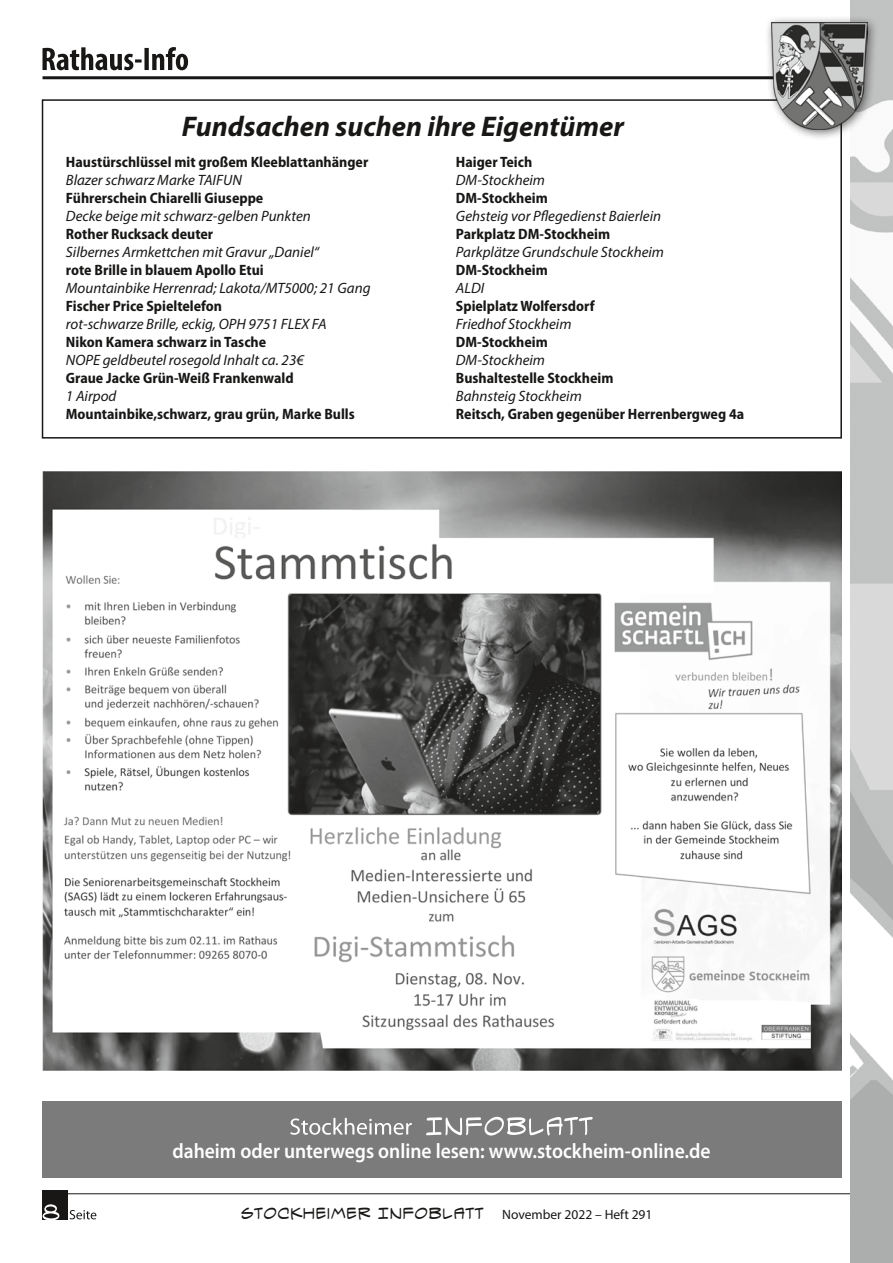
<style>
.page{position:relative;width:893px;height:1263px;background:#fff}
.page>*{position:absolute;margin:0;border:0;box-sizing:border-box;transform-origin:0 0}
.t1{font:italic 700 28.5px "Myriad Pro";color:#181716}
.t2{font:600 21px "Myriad Pro";color:#fff;scale:.93 1}
.t3{font:16.5px "Spectre Verde BB";color:#181716}
.t4{font:700 semi-condensed 15px "Myriad Pro";color:#181716}
.t5{font:italic 15px "Myriad Pro";color:#181716}
.s1{font-family:"Myriad Pro";font-size:13.5px}
</style>
<div class="page">
<hr style="left:43px;top:1193px;width:807px;height:1px;background:#181716">
<div style="left:43px;top:1190px;width:25px;height:30px;background:#181716"></div>
<svg style="left:70px;top:1210px;width:26px;height:9px"></svg>
<div style="left:42px;top:99px;width:800px;height:340px;border:2px solid #181716"></div>
<svg style="left:43px;top:1204px;width:16px;height:16px"></svg>
<div style="left:43px;top:1101px;width:799px;height:77px;background:#7a7b7a"></div>
<svg style="left:426px;top:1117px;width:167px;height:18px"></svg>
<svg style="left:290px;top:1118px;width:122px;height:17px"></svg>
<img style="left:43px;top:471px;width:798px;height:600px">
<hr style="left:43px;top:76px;width:829px;height:3px;background:#181716">
<img style="left:850px;top:0;width:43px;height:1263px">
<div style="left:765px;top:15px;width:114px;height:126px;background:#181716;opacity:.65"></div>
<img style="left:772px;top:22px;width:95px;height:108px">
<svg style="left:42px;top:47px;width:146px;height:23px"></svg>
<h1 class="t1" style="left:182px;top:108px;width:444px">Fundsachen suchen ihre Eigentümer</h1>
<p class="t4" style="left:66px;top:154px;width:304px">Haustürschlüssel mit großem Kleeblattanhänger</p>
<p class="t4" style="left:456px;top:154px;width:78px">Haiger Teich</p>
<p class="t5" style="left:66px;top:171px;width:177px">Blazer schwarz Marke TAIFUN</p>
<p class="t5" style="left:456px;top:171px;width:91px">DM-Stockheim</p>
<p class="t4" style="left:66px;top:190px;width:199px">Führerschein Chiarelli Giuseppe</p>
<p class="t4" style="left:456px;top:190px;width:93px">DM-Stockheim</p>
<p class="t5" style="left:66px;top:207px;width:246px">Decke beige mit schwarz-gelben Punkten</p>
<p class="t5" style="left:456px;top:207px;width:207px">Gehsteig vor Pflegedienst Baierlein</p>
<p class="t4" style="left:66px;top:226px;width:149px">Rother Rucksack deuter</p>
<p class="t4" style="left:456px;top:226px;width:156px">Parkplatz DM-Stockheim</p>
<p class="t5" style="left:66px;top:243px;width:255px">Silbernes Armkettchen mit Gravur „Daniel“</p>
<p class="t5" style="left:456px;top:243px;width:210px">Parkplätze Grundschule Stockheim</p>
<p class="t4" style="left:66px;top:262px;width:199px">rote Brille in blauem Apollo Etui</p>
<p class="t4" style="left:456px;top:262px;width:93px">DM-Stockheim</p>
<p class="t5" style="left:66px;top:279px;width:306px">Mountainbike Herrenrad; Lakota/MT5000; 21 Gang</p>
<p class="t5" style="left:456px;top:279px;width:30px">ALDI</p>
<p class="t4" style="left:66px;top:298px;width:158px">Fischer Price Spieltelefon</p>
<p class="t4" style="left:456px;top:298px;width:140px">Spielplatz Wolfersdorf</p>
<p class="t5" style="left:66px;top:315px;width:262px">rot-schwarze Brille, eckig, OPH 9751 FLEX FA</p>
<p class="t5" style="left:456px;top:315px;width:117px">Friedhof Stockheim</p>
<p class="t4" style="left:66px;top:334px;width:202px">Nikon Kamera schwarz in Tasche</p>
<p class="t4" style="left:456px;top:334px;width:93px">DM-Stockheim</p>
<p class="t5" style="left:66px;top:351px;width:239px">NOPE geldbeutel rosegold Inhalt ca. 23€</p>
<p class="t5" style="left:456px;top:351px;width:91px">DM-Stockheim</p>
<p class="t4" style="left:66px;top:370px;width:229px">Graue Jacke Grün-Weiß Frankenwald</p>
<p class="t4" style="left:456px;top:370px;width:159px">Bushaltestelle Stockheim</p>
<p class="t5" style="left:66px;top:387px;width:52px">1 Airpod</p>
<p class="t5" style="left:456px;top:387px;width:127px">Bahnsteig Stockheim</p>
<p class="t4" style="left:66px;top:406px;width:290px">Mountainbike,schwarz, grau grün, Marke Bulls</p>
<p class="t4" style="left:456px;top:406px;width:290px">Reitsch, Graben gegenüber Herrenbergweg 4a</p>
<h2 class="t2" style="left:172px;top:1137px;width:580px">daheim oder unterwegs online lesen: www.stockheim-online.de</h2>
<p class="t3" style="left:240px;top:1205px;width:413px">STOCKHEIMER INFOBLATT <span class="s1">November 2022 – Heft 291</span></p>
</div>
